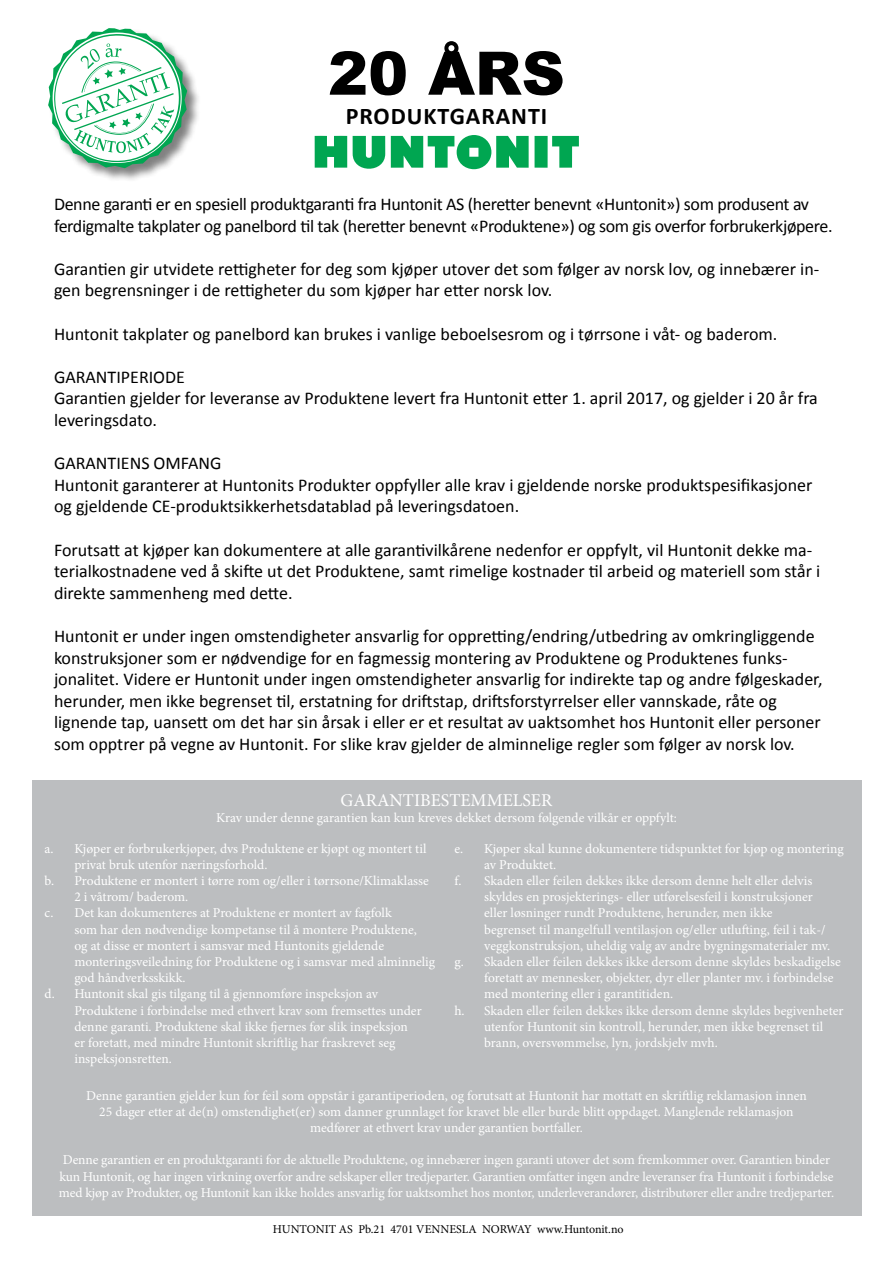
<style>
.page{position:relative;width:893px;height:1263px;background:#fff}
.page>*{position:absolute;margin:0;border:0;box-sizing:border-box;transform-origin:0 0}
.t1{font:900 60px "Arial";color:#000}
.t2{font:700 24px "Calibri";letter-spacing:.04em;color:#000}
.t3{font:18px/21.6px "Calibri";color:#000}
.t4{font:18px/21.6px "Calibri";letter-spacing:-.02em;color:#000}
.t5{font:18px "Minion Pro";color:#fff}
.t6{font:13.5px/16.2px "Minion Pro";letter-spacing:-.005em;color:#fff;text-align:center}
.t7{font:12px "Minion Pro";color:#000}
</style>
<div class="page">
<div style="left:32px;top:780px;width:829px;height:436px;background:#bcbec0"></div>
<div style="left:48px;top:28px;width:153px;height:154px;background:#000;opacity:.5"></div>
<svg style="left:48px;top:28px;width:141px;height:142px"></svg>
<svg style="left:353px;top:136px;width:32px;height:33px"></svg>
<svg style="left:552px;top:136px;width:27px;height:32px"></svg>
<svg style="left:315px;top:136px;width:32px;height:32px"></svg>
<div style="left:535px;top:136px;width:13px;height:32px;background:#00a651"></div>
<svg style="left:391px;top:135px;width:138px;height:34px"></svg>
<h1 class="t1" style="left:328px;top:30px;width:238px">20 ÅRS</h1>
<h2 class="t2" style="left:346px;top:99px;width:203px">PRODUKTGARANTI</h2>
<h3 class="t4" style="left:54px;top:193px;width:780px">Denne garanti er en spesiell produktgaranti fra Huntonit AS (heretter benevnt «Huntonit») som produsent av ferdigmalte takplater og panelbord til tak (heretter benevnt «Produktene») og som gis overfor forbrukerkjøpere.</h3>
<h3 class="t3" style="left:54px;top:257px;width:767px">Garantien gir utvidete rettigheter for deg som kjøper utover det som følger av norsk lov, og innebærer in&shy;gen begrensninger i de rettigheter du som kjøper har etter norsk lov.</h3>
<h3 class="t3" style="left:54px;top:322px;width:725px">Huntonit takplater og panelbord kan brukes i vanlige beboelsesrom og i tørrsone i våt- og baderom.</h3>
<h3 class="t3" style="left:54px;top:365px;width:765px">GARANTIPERIODE<br>Garantien gjelder for leveranse av Produktene levert fra Huntonit etter 1. april 2017, og gjelder i 20 år fra leveringsdato.</h3>
<h3 class="t3" style="left:54px;top:452px;width:760px">GARANTIENS OMFANG<br>Huntonit garanterer at Huntonits Produkter oppfyller alle krav i gjeldende norske produktspesifikasjoner og gjeldende CE-produktsikkerhetsdatablad på leveringsdatoen.</h3>
<p class="t3" style="left:54px;top:538px;width:768px">Forutsatt at kjøper kan dokumentere at alle garantivilkårene nedenfor er oppfylt, vil Huntonit dekke ma&shy;terialkostnadene ved å skifte ut det Produktene, samt rimelige kostnader til arbeid og materiell som står i direkte sammenheng med dette.</p>
<p class="t3" style="left:54px;top:625px;width:770px">Huntonit er under ingen omstendigheter ansvarlig for oppretting/endring/utbedring av omkringliggende konstruksjoner som er nødvendige for en fagmessig montering av Produktene og Produktenes funks&shy;jonalitet. Videre er Huntonit under ingen omstendigheter ansvarlig for indirekte tap og andre følgeskader, herunder, men ikke begrenset til, erstatning for driftstap, driftsforstyrrelser eller vannskade, råte og lignende tap, uansett om det har sin årsak i eller er et resultat av uaktsomhet hos Huntonit eller personer som opptrer på vegne av Huntonit. For slike krav gjelder de alminnelige regler som følger av norsk lov.</p>
<h3 class="t5" style="left:341px;top:788px;width:213px">GARANTIBESTEMMELSER</h3>
<p class="t6" style="left:216px;top:810px;width:462px">Krav under denne garantien kan kun kreves dekket dersom følgende vilkår er oppfylt:</p>
<p class="t6" style="left:45px;top:840px;width:383px">a. Kjøper er forbrukerkjøper, dvs Produktene er kjøpt og montert til</p>
<p class="t6" style="left:74px;top:856px;width:194px">privat bruk utenfor næringsforhold.</p>
<p class="t6" style="left:45px;top:872px;width:386px">b. Produktene er montert i tørre rom og/eller i tørrsone/Klimaklasse</p>
<p class="t6" style="left:74px;top:889px;width:115px">2 i våtrom/ baderom.</p>
<p class="t6" style="left:45px;top:905px;width:349px">c. Det kan dokumenteres at Produktene er montert av fagfolk</p>
<p class="t6" style="left:74px;top:921px;width:344px">som har den nødvendige kompetanse til å montere Produktene,</p>
<p class="t6" style="left:74px;top:937px;width:311px">og at disse er montert i samsvar med Huntonits gjeldende</p>
<p class="t6" style="left:74px;top:953px;width:362px">monteringsveiledning for Produktene og i samsvar med alminnelig</p>
<p class="t6" style="left:74px;top:970px;width:113px">god håndverksskikk.</p>
<p class="t6" style="left:45px;top:986px;width:335px">d. Huntonit skal gis tilgang til å gjennomføre inspeksjon av</p>
<p class="t6" style="left:74px;top:1002px;width:349px">Produktene i forbindelse med ethvert krav som fremsettes under</p>
<p class="t6" style="left:74px;top:1018px;width:335px">denne garanti. Produktene skal ikke fjernes før slik inspeksjon</p>
<p class="t6" style="left:74px;top:1034px;width:323px">er foretatt, med mindre Huntonit skriftlig har fraskrevet seg</p>
<p class="t6" style="left:74px;top:1051px;width:99px">inspeksjonsretten.</p>
<p class="t6" style="left:454px;top:840px;width:391px">e. Kjøper skal kunne dokumentere tidspunktet for kjøp og montering</p>
<p class="t6" style="left:484px;top:856px;width:74px">av Produktet.</p>
<p class="t6" style="left:454px;top:872px;width:359px">f. Skaden eller feilen dekkes ikke dersom denne helt eller delvis</p>
<p class="t6" style="left:484px;top:889px;width:330px">skyldes en prosjekterings- eller utførelsesfeil i konstruksjoner</p>
<p class="t6" style="left:484px;top:905px;width:290px">eller løsninger rundt Produktene, herunder, men ikke</p>
<p class="t6" style="left:484px;top:921px;width:343px">begrenset til mangelfull ventilasjon og/eller utlufting, feil i tak-/</p>
<p class="t6" style="left:484px;top:937px;width:347px">veggkonstruksjon, uheldig valg av andre bygningsmaterialer mv.</p>
<p class="t6" style="left:454px;top:953px;width:388px">g. Skaden eller feilen dekkes ikke dersom denne skyldes beskadigelse</p>
<p class="t6" style="left:484px;top:970px;width:351px">foretatt av mennesker, objekter, dyr eller planter mv. i forbindelse</p>
<p class="t6" style="left:484px;top:986px;width:190px">med montering eller i garantitiden.</p>
<p class="t6" style="left:454px;top:1002px;width:390px">h. Skaden eller feilen dekkes ikke dersom denne skyldes begivenheter</p>
<p class="t6" style="left:484px;top:1018px;width:340px">utenfor Huntonit sin kontroll, herunder, men ikke begrenset til</p>
<p class="t6" style="left:484px;top:1034px;width:235px">brann, oversvømmelse, lyn, jordskjelv mvh.</p>
<p class="t6" style="left:86px;top:1087px;width:722px">Denne garantien gjelder kun for feil som oppstår i garantiperioden, og forutsatt at Huntonit har mottatt en skriftlig reklamasjon innen<br>25 dager etter at de(n) omstendighet(er) som danner grunnlaget for kravet ble eller burde blitt oppdaget. Manglende reklamasjon medfører at ethvert krav under garantien bortfaller.</p>
<p class="t6" style="left:59px;top:1152px;width:777px;text-align:left">Denne garantien er en produktgaranti for de aktuelle Produktene, og innebærer ingen garanti utover det som fremkommer over. Garantien binder kun Huntonit, og har ingen virkning overfor andre selskaper eller tredjeparter. Garantien omfatter ingen andre leveranser fra Huntonit i forbindelse med kjøp av Produkter, og Huntonit kan ikke holdes ansvarlig for uaktsomhet hos montør, underleverandører, distributører eller andre tredjeparter.</p>
<p class="t7" style="left:273px;top:1221px;width:352px">HUNTONIT AS Pb.21 4701 VENNESLA NORWAY www.Huntonit.no</p>
</div>
